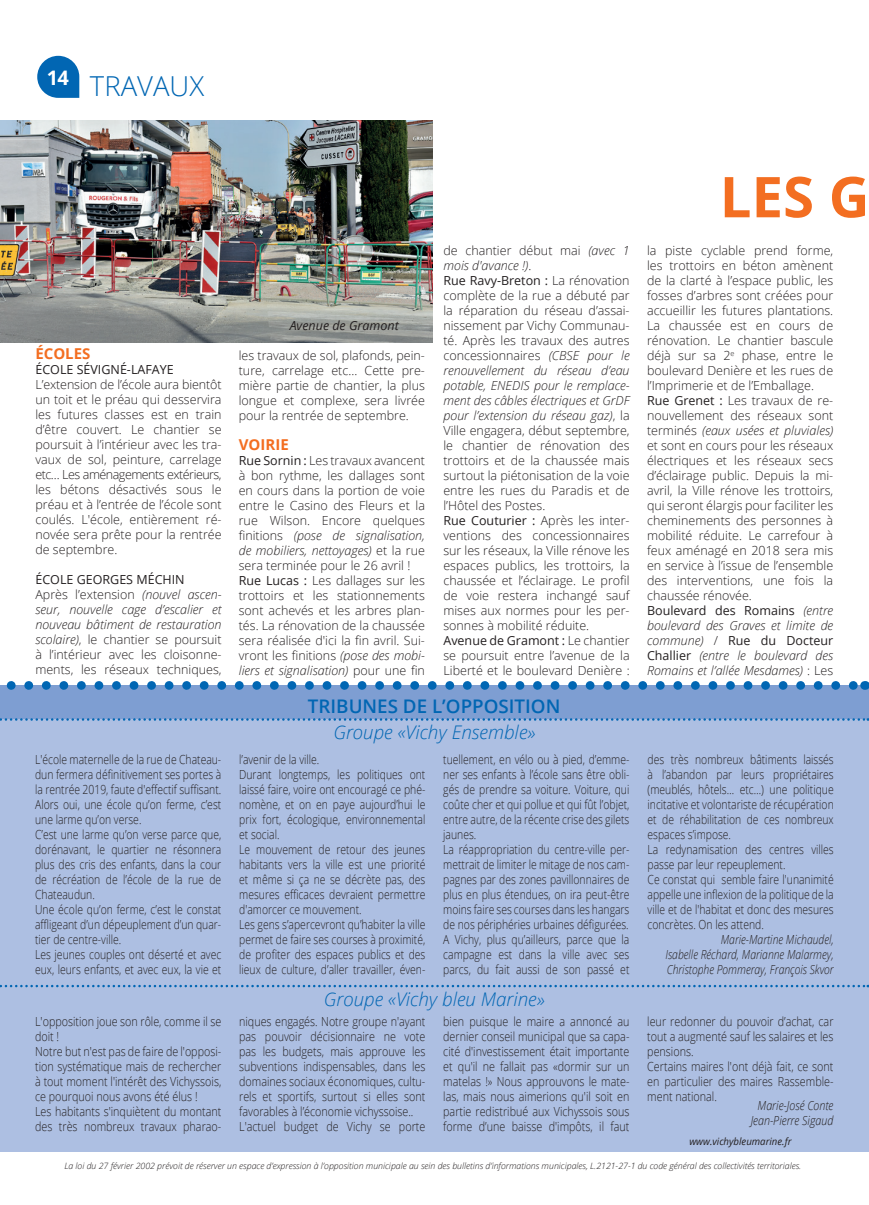
<style>
.page{position:relative;width:869px;height:1205px;background:#fff}
.page>*{position:absolute;margin:0;border:0;box-sizing:border-box;transform-origin:0 0}
.t1{font:700 56.25px "Open Sans";color:#f36e21}
.t2{font:300 27.5px "Open Sans";color:#0166b3}
.t3{font:700 20px "Open Sans";color:#fff}
.t4{font:italic 300 18.75px "Open Sans";color:#0166b3}
.t5{font:600 18.75px "Open Sans";color:#0166b3}
.t6{font:700 15px "Open Sans";color:#f36e21}
.t7{font:300 12.5px/15px "Open Sans";color:#231f20}
.t8{font:300 12.5px/15px "Open Sans";color:#231f20;scale:.83 1}
.t9{font:300 12.5px/15px "Open Sans";color:#231f20;scale:.86 1}
.t10{font:italic 300 12.5px/15px "Open Sans";color:#231f20;text-align:justify;scale:.83 1}
.t11{font:italic 300 12.5px/15px "Open Sans";color:#231f20;text-align:center;scale:.86 1}
.t12{font:12.5px "Open Sans";color:#231f20}
.t13{font:italic 12.5px "Open Sans";color:#231f20}
.t14{font:italic 10px "Open Sans";color:#231f20;scale:.96 1}
.t15{font:italic 300 8.75px "Open Sans";color:#231f20}
.s1{font-weight:400}
.s2{font-style:italic}
</style>
<div class="page">
<div style="left:0;top:685px;width:868px;height:36px;background:#7e9ed2"></div>
<div style="left:0;top:719px;width:868px;height:433px;background:#adbfe2"></div>
<svg style="left:0;top:718px;width:868px;height:3px"></svg>
<svg style="left:0;top:985px;width:868px;height:2px"></svg>
<svg style="left:11px;top:681px;width:844px;height:9px"></svg>
<svg style="left:37px;top:56px;width:42px;height:42px"></svg>
<img style="left:0;top:120px;width:432px;height:223px">
<h3 class="t3" style="left:47px;top:64px;width:24px">14</h3>
<h2 class="t2" style="left:90px;top:67px;width:116px">TRAVAUX</h2>
<p class="t6" style="left:35px;top:343px;width:57px">ÉCOLES</p>
<p class="t12" style="left:35px;top:361px;width:140px">ÉCOLE SÉVIGNÉ-LAFAYE</p>
<p class="t7" style="left:35px;top:377px;width:188px;text-align:justify">L’extension de l’école aura bientôt un toit et le préau qui desservira les futures classes est en train d’être couvert. Le chantier se poursuit à l’intérieur avec les tra&shy;vaux de sol, peinture, carrelage etc… Les aménagements extérieurs, les bétons désactivés sous le préau et à l’entrée de l’école sont coulés. L'école, entièrement ré&shy;novée sera prête pour la rentrée de septembre.</p>
<p class="t7" style="left:35px;top:572px;width:188px"><span class="s1">ÉCOLE GEORGES MÉCHIN<br></span>Après l’extension <span class="s2">(nouvel ascen&shy;seur, nouvelle cage d’escalier et nouveau bâtiment de restauration scolaire)</span>, le chantier se poursuit à l’intérieur avec les cloisonne&shy;ments, les réseaux techniques,</p>
<p class="t13" style="left:289px;top:317px;width:110px">Avenue de Gramont</p>
<p class="t7" style="left:239px;top:347px;width:188px;text-align:justify">les travaux de sol, plafonds, pein&shy;ture, carrelage etc… Cette pre&shy;mière partie de chantier, la plus longue et complexe, sera livrée pour la rentrée de septembre.</p>
<p class="t6" style="left:239px;top:433px;width:51px">VOIRIE</p>
<p class="t7" style="left:239px;top:452px;width:188px"><span class="s1">Rue Sornin :</span> Les travaux avancent à bon rythme, les dallages sont en cours dans la portion de voie entre le Casino des Fleurs et la rue Wilson. Encore quelques finitions <span class="s2">(pose de signalisation, de mobiliers, nettoyages)</span> et la rue sera terminée pour le 26 avril !<br><span class="s1">Rue Lucas :</span> Les dallages sur les trottoirs et les stationnements sont achevés et les arbres plan&shy;tés. La rénovation de la chaussée sera réalisée d'ici la fin avril. Sui&shy;vront les finitions <span class="s2">(pose des mobi&shy;liers et signalisation)</span> pour une fin</p>
<h1 class="t1" style="left:719px;top:157px;width:151px">LES G</h1>
<p class="t7" style="left:443px;top:242px;width:188px">de chantier début mai <span class="s2">(avec 1 mois d'avance !)</span>.<br><span class="s1">Rue Ravy-Breton :</span> La rénovation complète de la rue a débuté par la réparation du réseau d’assai&shy;nissement par Vichy Communau&shy;té. Après les travaux des autres concessionnaires <span class="s2">(CBSE pour le renouvellement du réseau d’eau potable, ENEDIS pour le remplace&shy;ment des câbles électriques et GrDF pour l’extension du réseau gaz)</span>, la<br>Ville engagera, début septembre, le chantier de rénovation des trottoirs et de la chaussée mais surtout la piétonisation de la voie entre les rues du Paradis et de l’Hôtel des Postes.<br><span class="s1">Rue Couturier :</span> Après les inter&shy;ventions des concessionnaires sur les réseaux, la Ville rénove les espaces publics, les trottoirs, la chaussée et l’éclairage. Le profil de voie restera inchangé sauf mises aux normes pour les per&shy;sonnes à mobilité réduite.<br><span class="s1">Avenue de Gramont :</span> Le chantier se poursuit entre l’avenue de la<br>Liberté et le boulevard Denière :</p>
<p class="t7" style="left:646px;top:242px;width:188px">la piste cyclable prend forme, les trottoirs en béton amènent de la clarté à l’espace public, les fosses d’arbres sont créées pour accueillir les futures plantations.<br>La chaussée est en cours de rénovation. Le chantier bascule déjà sur sa 2<sup>e</sup> phase, entre le boulevard Denière et les rues de l’Imprimerie et de l’Emballage.<br><span class="s1">Rue Grenet :</span> Les travaux de re&shy;nouvellement des réseaux sont terminés <span class="s2">(eaux usées et pluviales) </span>et sont en cours pour les réseaux électriques et les réseaux secs d’éclairage public. Depuis la mi&shy;avril, la Ville rénove les trottoirs, qui seront élargis pour faciliter les cheminements des personnes à mobilité réduite. Le carrefour à feux aménagé en 2018 sera mis en service à l’issue de l’ensemble des interventions, une fois la chaussée rénovée.<br><span class="s1">Boulevard des Romains</span> <span class="s2">(entre boulevard des Graves et limite de commune)</span> / <span class="s1">Rue du Docteur<br>Challier</span> <span class="s2">(entre le boulevard des<br>Romains et l’allée Mesdames)</span> : Les</p>
<h3 class="t5" style="left:308px;top:693px;width:254px">TRIBUNES DE L’OPPOSITION</h3>
<h3 class="t4" style="left:333px;top:720px;width:203px">Groupe «Vichy Ensemble»</h3>
<p class="t8" style="left:35px;top:752px;width:226px">L'école maternelle de la rue de Chateau&shy;dun fermera définitivement ses portes à la rentrée 2019, faute d'effectif suffisant.<br>Alors oui, une école qu’on ferme, c’est une larme qu’on verse.<br>C’est une larme qu’on verse parce que, dorénavant, le quartier ne résonnera plus des cris des enfants, dans la cour de récréation de l’école de la rue de Chateaudun.<br>Une école qu’on ferme, c’est le constat affligeant d’un dépeuplement d’un quar&shy;tier de centre-ville.<br>Les jeunes couples ont déserté et avec eux, leurs enfants, et avec eux, la vie et</p>
<p class="t8" style="left:443px;top:752px;width:226px">tuellement, en vélo ou à pied, d’emme&shy;ner ses enfants à l’école sans être obli&shy;gés de prendre sa voiture. Voiture, qui coûte cher et qui pollue et qui fût l’objet, entre autre, de la récente crise des gilets jaunes.<br>La réappropriation du centre-ville per&shy;mettrait de limiter le mitage de nos cam&shy;pagnes par des zones pavillonnaires de plus en plus étendues, on ira peut-être moins faire ses courses dans les hangars de nos périphéries urbaines défigurées.<br>A Vichy, plus qu’ailleurs, parce que la campagne est dans la ville avec ses parcs, du fait aussi de son passé et</p>
<p class="t9" style="left:443px;top:1014px;width:218px;text-align:justify">bien puisque le maire a annoncé au dernier conseil municipal que sa capa&shy;cité d'investissement était importante et qu'il ne fallait pas «dormir sur un matelas !» Nous approuvons le mate&shy;las, mais nous aimerions qu'il soit en partie redistribué aux Vichyssois sous forme d’une baisse d'impôts, il faut</p>
<p class="t8" style="left:647px;top:752px;width:226px">des très nombreux bâtiments laissés à l’abandon par leurs propriétaires (meublés, hôtels… etc…) une politique incitative et volontariste de récupération et de réhabilitation de ces nombreux espaces s’impose.<br>La redynamisation des centres villes passe par leur repeuplement.<br>Ce constat qui semble faire l'unanimité appelle une inflexion de la politique de la ville et de l'habitat et donc des mesures concrètes. On les attend.</p>
<p class="t10" style="left:665px;top:932px;width:204px;text-indent:55px">Marie-Martine Michaudel, Isabelle Réchard, Marianne Malarmey, Christophe Pommeray, François Skvor</p>
<p class="t9" style="left:647px;top:1014px;width:218px">leur redonner du pouvoir d’achat, car tout a augmenté sauf les salaires et les pensions.<br>Certains maires l'ont déjà fait, ce sont en particulier des maires Rassemble&shy;ment national.</p>
<p class="t11" style="left:750px;top:1097px;width:98px">Marie-José Conte<br>Jean-Pierre Sigaud</p>
<p class="t8" style="left:239px;top:752px;width:226px">l’avenir de la ville.<br>Durant longtemps, les politiques ont laissé faire, voire ont encouragé ce phé&shy;nomène, et on en paye aujourd’hui le prix fort, écologique, environnemental et social.<br>Le mouvement de retour des jeunes habitants vers la ville est une priorité et même si ça ne se décrète pas, des mesures efficaces devraient permettre d'amorcer ce mouvement.<br>Les gens s’apercevront qu’habiter la ville permet de faire ses courses à proximité, de profiter des espaces publics et des lieux de culture, d’aller travailler, éven-</p>
<h3 class="t4" style="left:324px;top:986px;width:222px">Groupe «Vichy bleu Marine»</h3>
<p class="t9" style="left:35px;top:1014px;width:218px">L'opposition joue son rôle, comme il se doit !<br>Notre but n'est pas de faire de l'opposi&shy;tion systématique mais de rechercher à tout moment l'intérêt des Vichyssois, ce pourquoi nous avons été élus !<br>Les habitants s'inquiètent du montant des très nombreux travaux pharao-</p>
<p class="t9" style="left:239px;top:1014px;width:218px">niques engagés. Notre groupe n'ayant pas pouvoir décisionnaire ne vote pas les budgets, mais approuve les subventions indispensables, dans les domaines sociaux économiques, cultu&shy;rels et sportifs, surtout si elles sont favorables à l’économie vichyssoise..<br>L'actuel budget de Vichy se porte</p>
<p class="t15" style="left:64px;top:1159px;width:738px">La loi du 27 février 2002 prévoit de réserver un espace d’expression à l’opposition municipale au sein des bulletins d’informations municipales, L.2121-27-1 du code général des collectivités territoriales.</p>
<p class="t14" style="left:689px;top:1134px;width:108px">www.vichybleumarine.fr</p>
</div>
